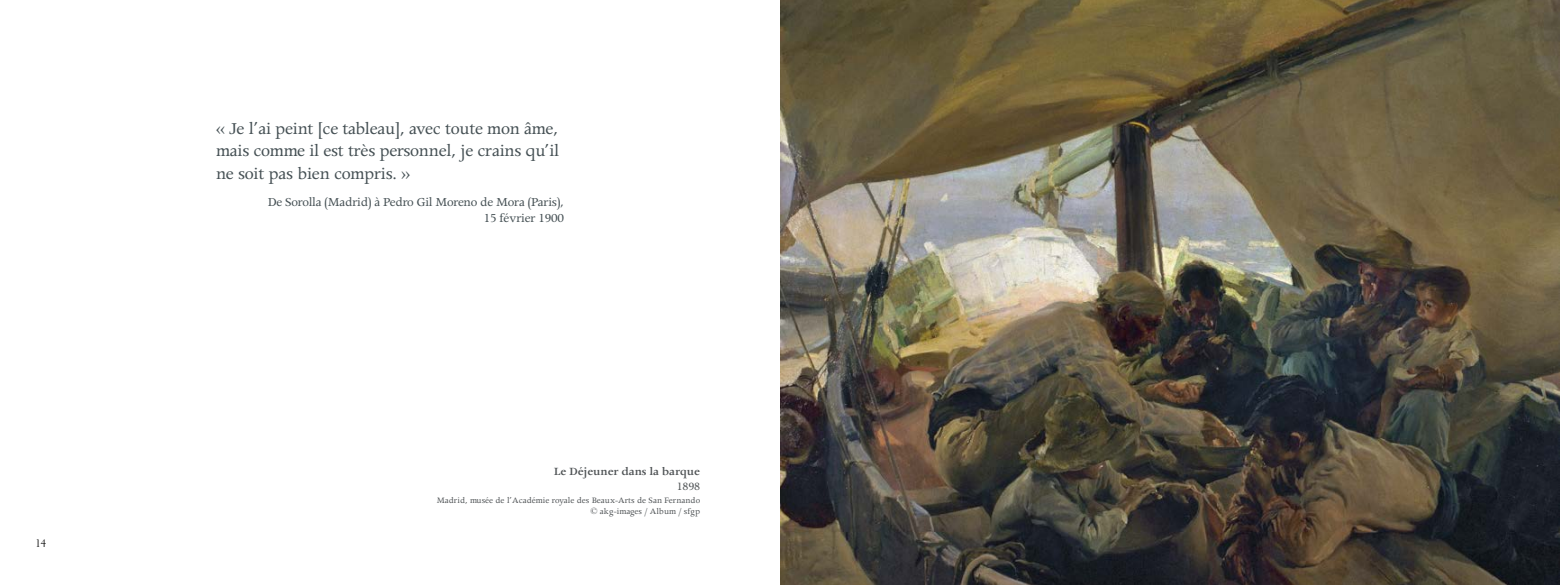
<style>
.page{position:relative;width:1560px;height:585px;background:#fff}
.page>*{position:absolute;margin:0;border:0;box-sizing:border-box;transform-origin:0 0}
.t1{font:18.75px/22.5px "Apollo";letter-spacing:-.015em;color:#455054;text-align:justify}
.t2{font:13.75px/16.5px "Apollo";letter-spacing:-.02em;color:#455054;text-align:right}
.t3{font:600 12.5px "Apollo";letter-spacing:-.015em;color:#4f5355}
.t4{font:12.5px "Apollo";color:#4f5355}
.t5{font:10.62px "Electra LH";color:#000}
.t6{font:9.38px/11.2px "Apollo";color:#4f5355;text-align:right}
</style>
<div class="page">
<img style="left:780px;top:0;width:779px;height:585px">
<p class="t5" style="left:35px;top:537px;width:12px">14</p>
<p class="t1" style="left:216px;top:117px;width:345px">« Je l’ai peint [ce tableau], avec toute mon âme, mais comme il est très personnel, je crains qu’il ne soit pas bien compris. »</p>
<p class="t2" style="left:268px;top:194px;width:297px">De Sorolla (Madrid) à Pedro Gil Moreno de Mora (Paris),<br>15 février 1900</p>
<p class="t3" style="left:554px;top:465px;width:148px">Le Déjeuner dans la barque</p>
<p class="t4" style="left:676px;top:479px;width:25px">1898</p>
<p class="t6" style="left:437px;top:494px;width:265px">Madrid, musée de l’Académie royale des Beaux-Arts de San Fernando © akg-images / Album / sfgp</p>
</div>
